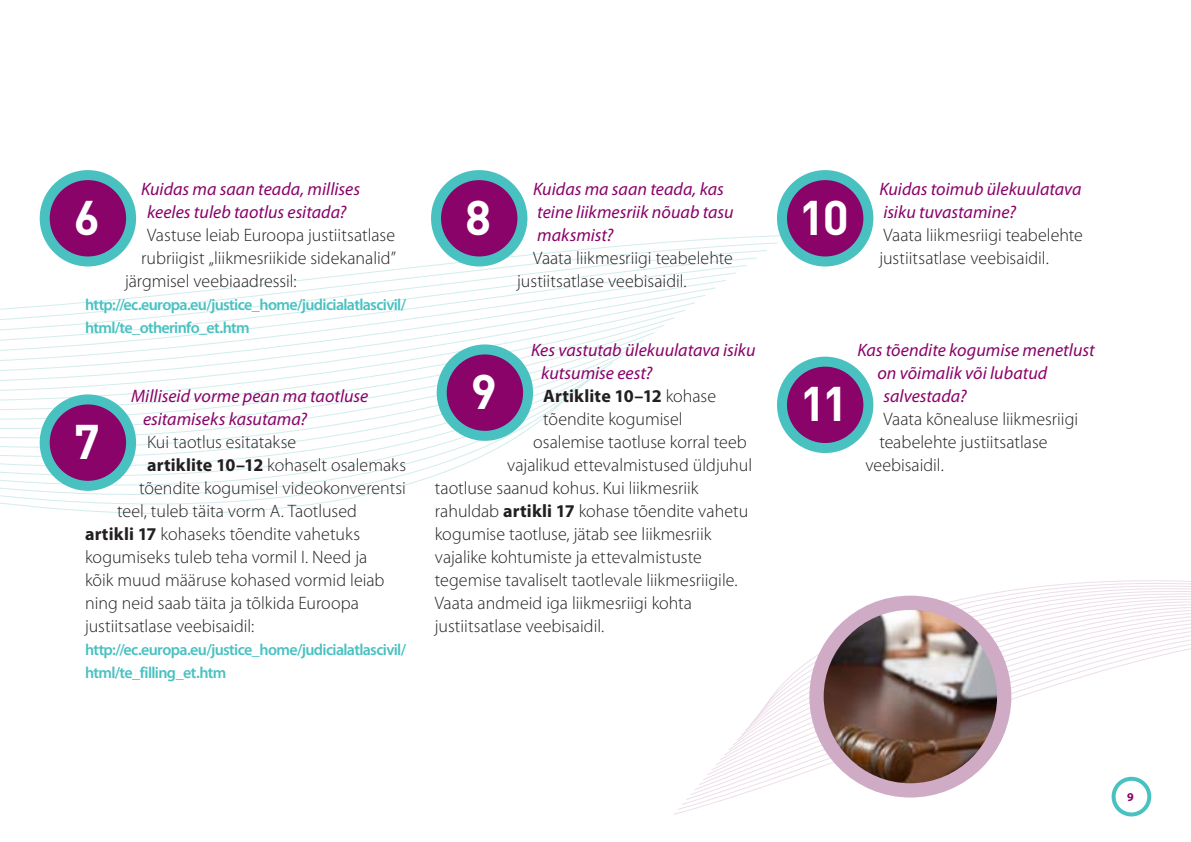
<style>
.page{position:relative;width:1191px;height:842px;background:#fff}
.page>*{position:absolute;margin:0;border:0;box-sizing:border-box;transform-origin:0 0}
.t1{font:700 48px "DIN Pro";color:#fff}
.t2{font:300 18px/23px "Myriad Pro";color:#231f20}
.t3{font:italic 18px/23px "Myriad Pro";color:#8a0369}
.t4{font:700 18px "Myriad Pro";letter-spacing:.005em;color:#231f20}
.t5{font:600 16px/23px "Myriad Pro";letter-spacing:-.04em;color:#49c1c1}
.t6{font:700 12px "Myriad Pro";color:#8a0369}
.s1{font-weight:700}
.s2{font-weight:300}
</style>
<div class="page">
<svg style="left:0;top:170px;width:788px;height:344px"></svg>
<svg style="left:673px;top:580px;width:518px;height:236px"></svg>
<img style="left:818px;top:603px;width:186px;height:187px">
<div style="left:809px;top:596px;width:202px;height:201px;border:14px solid #cfabc6;border-radius:50%"></div>
<div style="left:45px;top:175px;width:86px;height:86px;background:#8a0369;border-radius:50%"></div>
<div style="left:40px;top:170px;width:96px;height:96px;border:10px solid #49c1c1;border-radius:50%"></div>
<div style="left:45px;top:399px;width:86px;height:87px;background:#8a0369;border-radius:50%"></div>
<div style="left:40px;top:394px;width:96px;height:97px;border:10px solid #49c1c1;border-radius:50%"></div>
<div style="left:436px;top:175px;width:86px;height:86px;background:#8a0369;border-radius:50%"></div>
<div style="left:431px;top:170px;width:96px;height:96px;border:10px solid #49c1c1;border-radius:50%"></div>
<div style="left:442px;top:349px;width:86px;height:87px;background:#8a0369;border-radius:50%"></div>
<div style="left:437px;top:344px;width:96px;height:97px;border:10px solid #49c1c1;border-radius:50%"></div>
<div style="left:782px;top:362px;width:86px;height:86px;background:#8a0369;border-radius:50%"></div>
<div style="left:777px;top:357px;width:96px;height:96px;border:10px solid #49c1c1;border-radius:50%"></div>
<div style="left:782px;top:175px;width:86px;height:86px;background:#8a0369;border-radius:50%"></div>
<div style="left:777px;top:170px;width:96px;height:96px;border:10px solid #49c1c1;border-radius:50%"></div>
<p class="t3" style="left:141px;top:177px;width:220px;text-align:center">Kuidas ma saan teada, millises keeles tuleb taotlus esitada?</p>
<p class="t2" style="left:147px;top:223px;width:250px">Vastuse leiab Euroopa justiitsatlase</p>
<p class="t2" style="left:141px;top:246px;width:257px">rubriigist „liikmesriikide sidekanalid”</p>
<p class="t2" style="left:125px;top:269px;width:173px">järgmisel veebiaadressil:</p>
<p class="t5" style="left:85px;top:292px;width:322px">http://ec.europa.eu/justice_home/judicialatlascivil/ html/te_otherinfo_et.htm</p>
<h1 class="t1" style="left:74px;top:185px;width:28px">6</h1>
<p class="t3" style="left:143px;top:384px;width:227px;text-indent:-12px">Milliseid vorme pean ma taotluse esitamiseks kasutama?</p>
<p class="t2" style="left:147px;top:430px;width:151px">Kui taotlus esitatakse</p>
<p class="t2" style="left:147px;top:453px;width:260px"><span class="s1">artiklite 10–12</span> kohaselt osalemaks</p>
<p class="t2" style="left:139px;top:476px;width:268px">tõendite kogumisel videokonverentsi</p>
<p class="t2" style="left:117px;top:499px;width:241px">teel, tuleb täita vorm A. Taotlused</p>
<p class="t2" style="left:85px;top:522px;width:276px"><span class="s1">artikli 17</span> kohaseks tõendite vahetuks</p>
<p class="t2" style="left:85px;top:545px;width:284px">kogumiseks tuleb teha vormil I. Need ja</p>
<p class="t2" style="left:85px;top:568px;width:301px">kõik muud määruse kohased vormid leiab</p>
<p class="t2" style="left:85px;top:591px;width:275px">ning neid saab täita ja tõlkida Euroopa</p>
<p class="t2" style="left:85px;top:614px;width:171px">justiitsatlase veebisaidil:</p>
<p class="t5" style="left:85px;top:637px;width:322px">http://ec.europa.eu/justice_home/judicialatlascivil/ html/te_filling_et.htm</p>
<h1 class="t1" style="left:74px;top:409px;width:28px">7</h1>
<h1 class="t1" style="left:465px;top:185px;width:28px">8</h1>
<p class="t3" style="left:533px;top:177px;width:202px">Kuidas ma saan teada, kas teine liikmesriik nõuab tasu maksmist?</p>
<p class="t2" style="left:517px;top:246px;width:217px;text-indent:16px">Vaata liikmesriigi teabelehte justiitsatlase veebisaidil.</p>
<p class="t3" style="left:531px;top:338px;width:226px">Kes vastutab ülekuulatava isiku</p>
<p class="t3" style="left:541px;top:361px;width:113px">kutsumise eest?</p>
<p class="t4" style="left:543px;top:384px;width:174px">Artiklite 10–12 <span class="s2">kohase</span></p>
<p class="t2" style="left:543px;top:407px;width:141px">tõendite kogumisel</p>
<p class="t2" style="left:533px;top:430px;width:215px">osalemise taotluse korral teeb</p>
<p class="t2" style="left:507px;top:453px;width:246px">vajalikud ettevalmistused üldjuhul</p>
<p class="t2" style="left:435px;top:476px;width:265px">taotluse saanud kohus. Kui liikmesriik</p>
<p class="t2" style="left:435px;top:499px;width:315px">rahuldab <span class="s1">artikli 17</span> kohase tõendite vahetu</p>
<p class="t2" style="left:435px;top:522px;width:278px">kogumise taotluse, jätab see liikmesriik</p>
<p class="t2" style="left:435px;top:545px;width:269px">vajalike kohtumiste ja ettevalmistuste</p>
<p class="t2" style="left:435px;top:568px;width:304px">tegemise tavaliselt taotlevale liikmesriigile.</p>
<p class="t2" style="left:435px;top:591px;width:259px">Vaata andmeid iga liikmesriigi kohta</p>
<p class="t2" style="left:435px;top:614px;width:171px">justiitsatlase veebisaidil.</p>
<h1 class="t1" style="left:471px;top:359px;width:28px">9</h1>
<h1 class="t1" style="left:799px;top:185px;width:52px">10</h1>
<p class="t3" style="left:879px;top:177px;width:204px">Kuidas toimub ülekuulatava isiku tuvastamine?</p>
<p class="t2" style="left:879px;top:223px;width:205px">Vaata liikmesriigi teabelehte justiitsatlase veebisaidil.</p>
<h1 class="t1" style="left:800px;top:371px;width:50px">11</h1>
<p class="t3" style="left:857px;top:338px;width:239px">Kas tõendite kogumise menetlust</p>
<p class="t3" style="left:877px;top:361px;width:171px">on võimalik või lubatud</p>
<p class="t3" style="left:883px;top:384px;width:85px">salvestada?</p>
<p class="t2" style="left:883px;top:407px;width:196px">Vaata kõnealuse liikmesriigi</p>
<p class="t2" style="left:879px;top:430px;width:170px">teabelehte justiitsatlase</p>
<p class="t2" style="left:865px;top:453px;width:80px">veebisaidil.</p>
<p class="t6" style="left:1127px;top:789px;width:8px">9</p>
</div>
